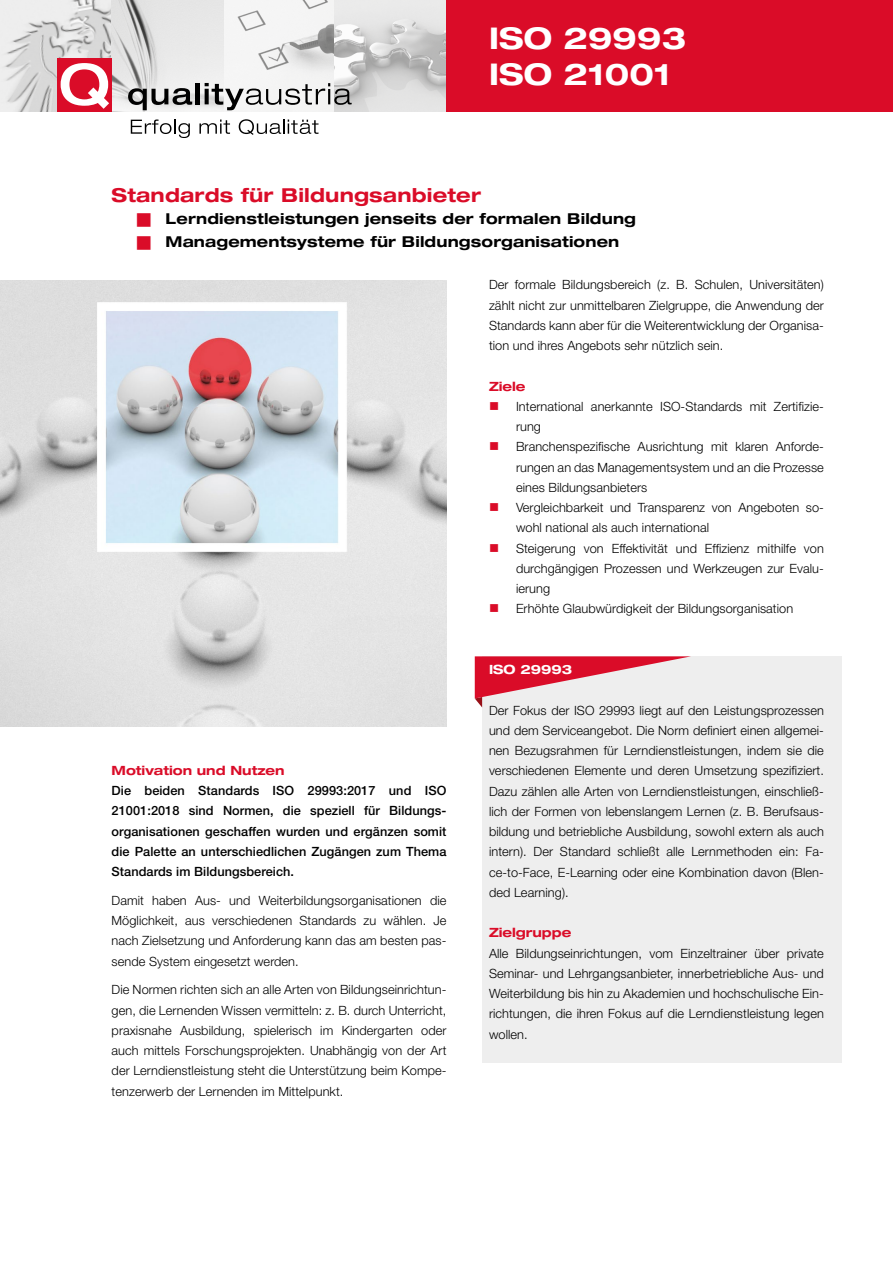
<style>
.page{position:relative;width:893px;height:1263px;background:#fff}
.page>*{position:absolute;margin:0;border:0;box-sizing:border-box;transform-origin:0 0}
.t1{font:700 expanded 30px/36px "Helvetica Neue LT Std";letter-spacing:.005em;color:#fff}
.t2{font:700 expanded 19.2px "Helvetica Neue LT Std";letter-spacing:.01em;color:#da0c28}
.t3{font:700 expanded 15px/22.5px "Helvetica Neue LT Std";letter-spacing:.01em;color:#000}
.t4{font:300 12.75px/20.2px "Helvetica Neue LT Std";letter-spacing:.005em;color:#000;text-align:justify}
.t5{font:500 12.75px/20.2px "Helvetica Neue LT Std";letter-spacing:.005em;color:#000;text-align:justify}
.t6{font:700 expanded 12.75px "Helvetica Neue LT Std";color:#da0c28}
.t7{font:700 expanded 12.75px "Helvetica Neue LT Std";color:#fff}
</style>
<div class="page">
<div style="left:482px;top:656px;width:360px;height:407px;background:#eee"></div>
<svg style="left:475px;top:656px;width:216px;height:51px"></svg>
<img style="left:0;top:0;width:446px;height:112px">
<div style="left:446px;top:0;width:447px;height:112px;background:#da0c28"></div>
<svg style="left:128px;top:88px;width:64px;height:22px"></svg>
<hr style="left:196px;top:83px;width:4px;height:21px;background:#000">
<svg style="left:205px;top:83px;width:147px;height:27px"></svg>
<div style="left:57px;top:58px;width:55px;height:54px;background:#da0c28"></div>
<svg style="left:61px;top:63px;width:48px;height:46px"></svg>
<svg style="left:131px;top:119px;width:59px;height:19px"></svg>
<svg style="left:199px;top:120px;width:31px;height:14px"></svg>
<svg style="left:239px;top:119px;width:80px;height:16px"></svg>
<img style="left:0;top:280px;width:446px;height:447px">
<h1 class="t1" style="left:489px;top:19px;width:199px">ISO 29993<br>ISO 21001</h1>
<h2 class="t2" style="left:112px;top:183px;width:371px">Standards für Bildungsanbieter</h2>
<p class="t3" style="left:166px;top:207px;width:472px">Lerndienstleistungen jenseits der formalen Bildung<br>Managementsysteme für Bildungsorganisationen</p>
<p class="t6" style="left:112px;top:762px;width:175px">Motivation und Nutzen</p>
<p class="t5" style="left:112px;top:780px;width:336px">Die beiden Standards ISO 29993:2017 und ISO 21001:2018 sind Normen, die speziell für Bildungs&shy;organisationen geschaffen wurden und ergänzen somit die Palette an unterschiedlichen Zugängen zum Thema Standards im Bildungsbereich.</p>
<p class="t4" style="left:112px;top:890px;width:336px">Damit haben Aus- und Weiterbildungsorganisationen die Möglichkeit, aus verschiedenen Standards zu wählen. Je nach Zielsetzung und Anforderung kann das am besten pas&shy;sende System eingesetzt werden.</p>
<p class="t4" style="left:112px;top:979px;width:336px">Die Normen richten sich an alle Arten von Bildungseinrichtun&shy;gen, die Lernenden Wissen vermitteln: z. B. durch Unterricht, praxisnahe Ausbildung, spielerisch im Kindergarten oder auch mittels Forschungsprojekten. Unabhängig von der Art der Lerndienstleistung steht die Unterstützung beim Kompe&shy;tenzerwerb der Lernenden im Mittelpunkt.</p>
<p class="t4" style="left:489px;top:274px;width:336px">Der formale Bildungsbereich (z. B. Schulen, Universitäten) zählt nicht zur unmittelbaren Zielgruppe, die Anwendung der Standards kann aber für die Weiterentwicklung der Organisa&shy;tion und ihres Angebots sehr nützlich sein.</p>
<p class="t6" style="left:489px;top:378px;width:38px">Ziele</p>
<p class="t4" style="left:516px;top:396px;width:309px;text-align:left">International anerkannte ISO-Standards mit Zertifizie&shy;rung<br>Branchenspezifische Ausrichtung mit klaren Anforde&shy;rungen an das Managementsystem und an die Prozesse eines Bildungsanbieters<br>Vergleichbarkeit und Transparenz von Angeboten so&shy;wohl national als auch international<br>Steigerung von Effektivität und Effizienz mithilfe von durchgängigen Prozessen und Werkzeugen zur Evalu&shy;ierung<br>Erhöhte Glaubwürdigkeit der Bildungsorganisation</p>
<p class="t7" style="left:489px;top:662px;width:85px">ISO 29993</p>
<p class="t4" style="left:489px;top:700px;width:336px">Der Fokus der ISO 29993 liegt auf den Leistungsprozessen und dem Serviceangebot. Die Norm definiert einen allgemei&shy;nen Bezugsrahmen für Lerndienstleistungen, indem sie die verschiedenen Elemente und deren Umsetzung spezifiziert.<br>Dazu zählen alle Arten von Lerndienstleistungen, einschließ&shy;lich der Formen von lebenslangem Lernen (z. B. Berufsaus&shy;bildung und betriebliche Ausbildung, sowohl extern als auch intern). Der Standard schließt alle Lernmethoden ein: Fa&shy;ce-to-Face, E-Learning oder eine Kombination davon (Blen&shy;ded Learning).</p>
<p class="t6" style="left:489px;top:925px;width:84px">Zielgruppe</p>
<p class="t4" style="left:489px;top:943px;width:336px">Alle Bildungseinrichtungen, vom Einzeltrainer über private Seminar- und Lehrgangsanbieter, innerbetriebliche Aus- und Weiterbildung bis hin zu Akademien und hochschulische Ein&shy;richtungen, die ihren Fokus auf die Lerndienstleistung legen wollen.</p>
</div>
